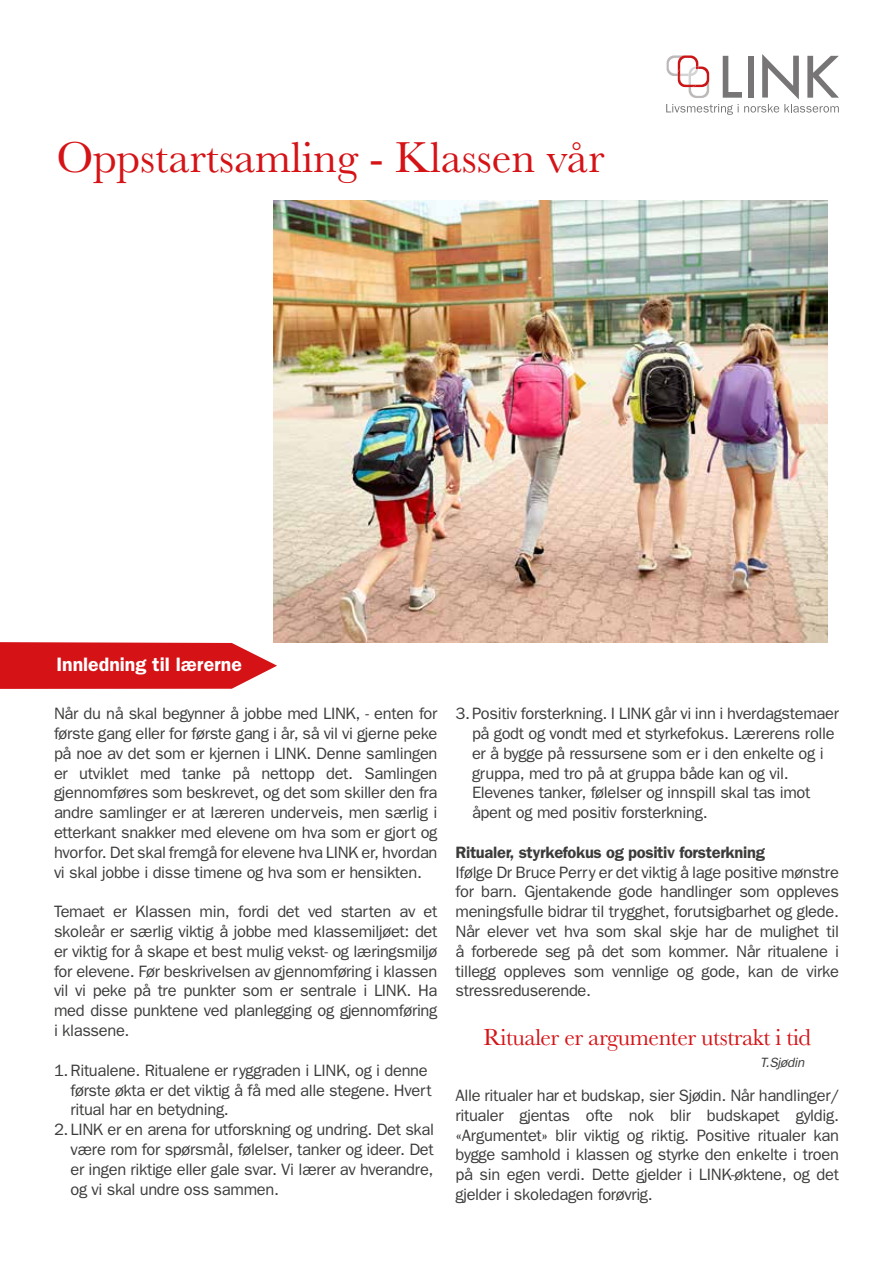
<style>
.page{position:relative;width:893px;height:1263px;background:#fff}
.page>*{position:absolute;margin:0;border:0;box-sizing:border-box;transform-origin:0 0}
.t1{font:45px "Baskerville";color:#d51317}
.t2{font:24px "Baskerville";letter-spacing:-.02em;color:#d51317}
.t3{font:600 19.5px "Franklin Gothic";color:#fff}
.t4{font:16.5px/19.8px "Franklin Gothic";letter-spacing:-.02em;color:#3c3c3b;text-align:justify}
.t5{font:600 16.5px "Franklin Gothic";letter-spacing:-.02em;color:#3c3c3b}
.t6{font:italic 13.5px "Franklin Gothic";letter-spacing:-.02em;color:#3c3c3b}
</style>
<div class="page">
<svg style="left:666px;top:54px;width:173px;height:61px"></svg>
<svg style="left:0;top:642px;width:277px;height:47px;background:#d9292d"></svg>
<img style="left:274px;top:200px;width:553px;height:442px">
<h1 class="t1" style="left:56px;top:129px;width:550px">Oppstartsamling - Klassen vår</h1>
<p class="t3" style="left:56px;top:652px;width:187px">Innledning til lærerne</p>
<p class="t4" style="left:54px;top:703px;width:385px">Når du nå skal begynner å jobbe med LINK, - enten for første gang eller for første gang i år, så vil vi gjerne peke på noe av det som er kjernen i LINK. Denne samlingen er utviklet med tanke på nettopp det. Samlingen gjennomføres som beskrevet, og det som skiller den fra andre samlinger er at læreren underveis, men særlig i etterkant snakker med elevene om hva som er gjort og hvorfor. Det skal fremgå for elevene hva LINK er, hvordan vi skal jobbe i disse timene og hva som er hensikten.</p>
<p class="t4" style="left:54px;top:901px;width:385px">Temaet er Klassen min, fordi det ved starten av et skoleår er særlig viktig å jobbe med klassemiljøet: det er viktig for å skape et best mulig vekst- og læringsmiljø for elevene. Før beskrivelsen av gjennomføring i klassen vil vi peke på tre punkter som er sentrale i LINK. Ha med disse punktene ved planlegging og gjennomføring i klassene.</p>
<p class="t4" style="left:54px;top:1060px;width:375px">1.Ritualene. Ritualene er ryggraden i LINK, og i denne</p>
<p class="t4" style="left:70px;top:1080px;width:363px">første økta er det viktig å få med alle stegene. Hvert</p>
<p class="t4" style="left:70px;top:1099px;width:160px">ritual har en betydning.</p>
<p class="t4" style="left:54px;top:1119px;width:382px">2.LINK er en arena for utforskning og undring. Det skal</p>
<p class="t4" style="left:70px;top:1139px;width:365px">være rom for spørsmål, følelser, tanker og ideer. Det</p>
<p class="t4" style="left:70px;top:1159px;width:365px">er ingen riktige eller gale svar. Vi lærer av hverandre,</p>
<p class="t4" style="left:70px;top:1179px;width:210px">og vi skal undre oss sammen.</p>
<p class="t4" style="left:472px;top:703px;width:368px;text-align:left;text-indent:-16px">3.Positiv forsterkning. I LINK går vi inn i hverdagstemaer på godt og vondt med et styrkefokus. Lærerens rolle er å bygge på ressursene som er i den enkelte og i gruppa, med tro på at gruppa både kan og vil.<br>Elevenes tanker, følelser og innspill skal tas imot åpent og med positiv forsterkning.</p>
<p class="t5" style="left:455px;top:842px;width:311px">Ritualer, styrkefokus og positiv forsterkning</p>
<p class="t4" style="left:455px;top:862px;width:385px">Ifølge Dr Bruce Perry er det viktig å lage positive mønstre for barn. Gjentakende gode handlinger som oppleves meningsfulle bidrar til trygghet, forutsigbarhet og glede.<br>Når elever vet hva som skal skje har de mulighet til å forberede seg på det som kommer. Når ritualene i tillegg oppleves som vennlige og gode, kan de virke stressreduserende.</p>
<h2 class="t2" style="left:483px;top:1022px;width:329px">Ritualer er argumenter utstrakt i tid</h2>
<p class="t6" style="left:760px;top:1055px;width:46px">T.Sjødin</p>
<p class="t4" style="left:455px;top:1085px;width:385px">Alle ritualer har et budskap, sier Sjødin. Når handlinger/ ritualer gjentas ofte nok blir budskapet gyldig. «Argumentet» blir viktig og riktig. Positive ritualer kan bygge samhold i klassen og styrke den enkelte i troen på sin egen verdi. Dette gjelder i LINK-øktene, og det gjelder i skoledagen forøvrig.</p>
</div>
